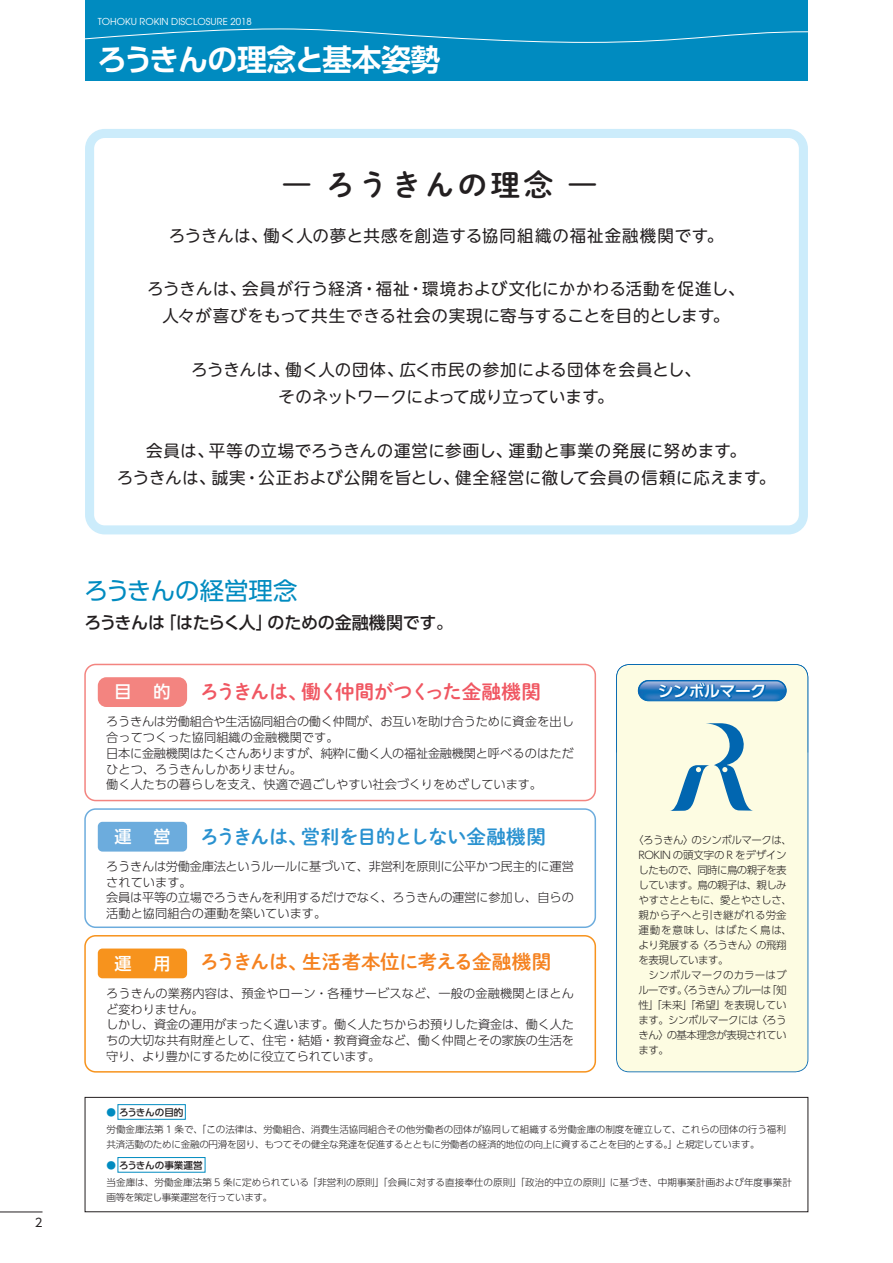
<style>
.page{position:relative;width:893px;height:1263px;background:#fff}
.page>*{position:absolute;margin:0;border:0;box-sizing:border-box;transform-origin:0 0}
.t1{font:700 30px "UD Shin Go Pro De";letter-spacing:-.02em;color:#fff}
.t2{font:30px "Shuei M Go Std B";letter-spacing:.1em;color:#231f20}
.t3{font:24.45px "UD Shin Go Pro";color:#008bc0}
.t4{font:19.5px "Shuei M Go Std B";letter-spacing:-.06em;color:#f05762}
.t5{font:19.5px "Shuei M Go Std B";letter-spacing:-.035em;color:#2a92d0}
.t6{font:19.5px "Shuei M Go Std B";letter-spacing:-.03em;color:#f58220}
.t7{font:500 16.95px "UD Shin Go Pro";letter-spacing:-.02em;color:#231f20}
.t8{font:500 16.95px "UD Shin Go Pro";color:#fff}
.t9{font:16.5px/26.8px "UD Shin M Go Pro";letter-spacing:.025em;color:#231f20;text-align:center}
.t10{font:16.5px/26.8px "UD Shin M Go Pro";color:#231f20;text-align:center}
.t11{font:500 15.9px "UD Shin Go Pro";letter-spacing:-.03em;color:#fff}
.t12{font:300 12.15px/15.8px "UD Shin Go Pro";letter-spacing:-.02em;color:#231f20}
.t13{font:11.7px "UD Shin Go Pro";color:#231f20}
.t14{font:300 10.5px/15px "UD Shin Go Pro";letter-spacing:-.05em;color:#231f20}
.t15{font:300 9.6px/15px "UD Shin Go Pro";letter-spacing:-.03em;color:#231f20}
.t16{font:300 9.6px/15px "UD Shin Go Pro";letter-spacing:-.005em;color:#231f20}
.t17{font:9.6px "Avant Garde";color:#fff}
.t18{font:500 9.6px "UD Shin Go Pro";letter-spacing:-.005em;color:#231f20}
.s1{font-weight:300;color:#008bc0}
</style>
<div class="page">
<div style="left:85px;top:0;width:723px;height:81px;background:#008bc0"></div>
<div style="left:98px;top:677px;width:89px;height:30px;background:#f38480;border-radius:9px"></div>
<div style="left:98px;top:822px;width:89px;height:29px;background:#6cacdd;border-radius:5px"></div>
<div style="left:98px;top:948px;width:89px;height:30px;background:#f7931d;border-radius:5px"></div>
<div style="left:616px;top:753px;width:192px;height:319px;background:#fdfce2"></div>
<div style="left:616px;top:664px;width:192px;height:89px;background:#fdfce2"></div>
<img style="left:638px;top:680px;width:149px;height:21px">
<img style="left:639px;top:681px;width:146px;height:19px;border-radius:9px">
<div style="left:85px;top:1097px;width:723px;height:115px;border:1px solid #231f20"></div>
<svg style="left:665px;top:723px;width:93px;height:88px;background:#c1d8d6"></svg>
<svg style="left:117px;top:1104px;width:89px;height:69px"></svg>
<svg style="left:658px;top:682px;width:79px;height:19px"></svg>
<div style="left:736px;top:690px;width:15px;height:3px;border:2px solid #0166b3"></div>
<svg style="left:750px;top:684px;width:17px;height:16px"></svg>
<div style="left:84px;top:664px;width:512px;height:137px;border:2px solid #f38480;border-radius:11px"></div>
<div style="left:84px;top:808px;width:512px;height:120px;border:2px solid #6cacdd;border-radius:11px"></div>
<div style="left:84px;top:935px;width:512px;height:137px;border:2px solid #f7931d;border-radius:11px"></div>
<svg style="left:85px;top:28px;width:723px;height:15px"></svg>
<svg style="left:85px;top:129px;width:723px;height:405px"></svg>
<hr style="left:0;top:1212px;width:43px;height:1px;background:#231f20">
<p class="t13" style="left:35px;top:1212px;width:9px">2</p>
<p class="t17" style="left:98px;top:16px;width:155px">TOHOKU ROKIN DISCLOSURE 2018</p>
<h1 class="t1" style="left:97px;top:35px;width:345px">ろうきんの理念と基本姿勢</h1>
<h1 class="t2" style="left:282px;top:163px;width:317px">― ろうきんの理念 ―</h1>
<h3 class="t9" style="left:169px;top:221px;width:556px">ろうきんは、働く人の夢と共感を創造する協同組織の福祉金融機関です。</h3>
<h3 class="t9" style="left:147px;top:275px;width:599px">ろうきんは、会員が行う経済・福祉・環境および文化にかかわる活動を促進し、人々が喜びをもって共生できる社会の実現に寄与することを目的とします。</h3>
<h3 class="t10" style="left:191px;top:356px;width:511px">ろうきんは、働く人の団体、広く市民の参加による団体を会員とし、そのネットワークによって成り立っています。</h3>
<h3 class="t9" style="left:117px;top:436px;width:660px">会員は、平等の立場でろうきんの運営に参画し、運動と事業の発展に努めます。<br>ろうきんは、誠実・公正および公開を旨とし、健全経営に徹して会員の信頼に応えます。</h3>
<h2 class="t3" style="left:84px;top:571px;width:215px">ろうきんの経営理念</h2>
<h3 class="t7" style="left:85px;top:609px;width:370px">ろうきんは「はたらく人」のための金融機関です。</h3>
<h3 class="t8" style="left:114px;top:678px;width:58px">目　的</h3>
<h3 class="t4" style="left:200px;top:677px;width:343px">ろうきんは、働く仲間がつくった金融機関</h3>
<p class="t12" style="left:106px;top:713px;width:469px">ろうきんは労働組合や生活協同組合の働く仲間が、お互いを助け合うために資金を出し合ってつくった協同組織の金融機関です。<br>日本に金融機関はたくさんありますが、純粋に働く人の福祉金融機関と呼べるのはただひとつ、ろうきんしかありません。<br>働く人たちの暮らしを支え、快適で過ごしやすい社会づくりをめざしています。</p>
<h3 class="t8" style="left:114px;top:823px;width:58px">運　営</h3>
<h3 class="t5" style="left:200px;top:822px;width:347px">ろうきんは、営利を目的としない金融機関</h3>
<p class="t12" style="left:106px;top:858px;width:469px">ろうきんは労働金庫法というルールに基づいて、非営利を原則に公平かつ民主的に運営されています。<br>会員は平等の立場でろうきんを利用するだけでなく、ろうきんの運営に参加し、自らの活動と協同組合の運動を築いています。</p>
<h3 class="t8" style="left:114px;top:949px;width:58px">運　用</h3>
<h3 class="t6" style="left:200px;top:947px;width:353px">ろうきんは、生活者本位に考える金融機関</h3>
<p class="t12" style="left:106px;top:985px;width:469px">ろうきんの業務内容は、預金やローン・各種サービスなど、一般の金融機関とほとんど変わりません。<br>しかし、資金の運用がまったく違います。働く人たちからお預りした資金は、働く人たちの大切な共有財産として、住宅・結婚・教育資金など、働く仲間とその家族の生活を守り、より豊かにするために役立てられています。</p>
<p class="t18" style="left:107px;top:1104px;width:78px"><span class="s1">●</span> ろうきんの目的</p>
<h3 class="t11" style="left:658px;top:678px;width:110px">シンボルマーク</h3>
<p class="t14" style="left:638px;top:832px;width:155px;text-indent:-5px">〈ろうきん〉のシンボルマークは、<br>ROKIN の頭文字の R をデザインしたもので、同時に鳥の親子を表しています。鳥の親子は、親しみやすさとともに、愛とやさしさ、親から子へと引き継がれる労金運動を意味し、はばたく鳥は、より発展する〈ろうきん〉の飛翔を表現しています。<br>　シンボルマークのカラーはブルーです。〈ろうきん〉ブルーは「知性」「未来」「希望」を表現しています。シンボルマークには〈ろうきん〉の基本理念が表現されています。</p>
<p class="t15" style="left:107px;top:1121px;width:681px">労働金庫法第 1 条で、「この法律は、労働組合、消費生活協同組合その他労働者の団体が協同して組織する労働金庫の制度を確立して、これらの団体の行う福利共済活動のために金融の円滑を図り、もつてその健全な発達を促進するとともに労働者の経済的地位の向上に資することを目的とする。」と規定しています。</p>
<p class="t18" style="left:107px;top:1157px;width:98px"><span class="s1">●</span> ろうきんの事業運営</p>
<p class="t16" style="left:107px;top:1174px;width:687px">当金庫は、労働金庫法第 5 条に定められている「非営利の原則」「会員に対する直接奉仕の原則」「政治的中立の原則」に基づき、中期事業計画および年度事業計画等を策定し事業運営を行っています。</p>
</div>
